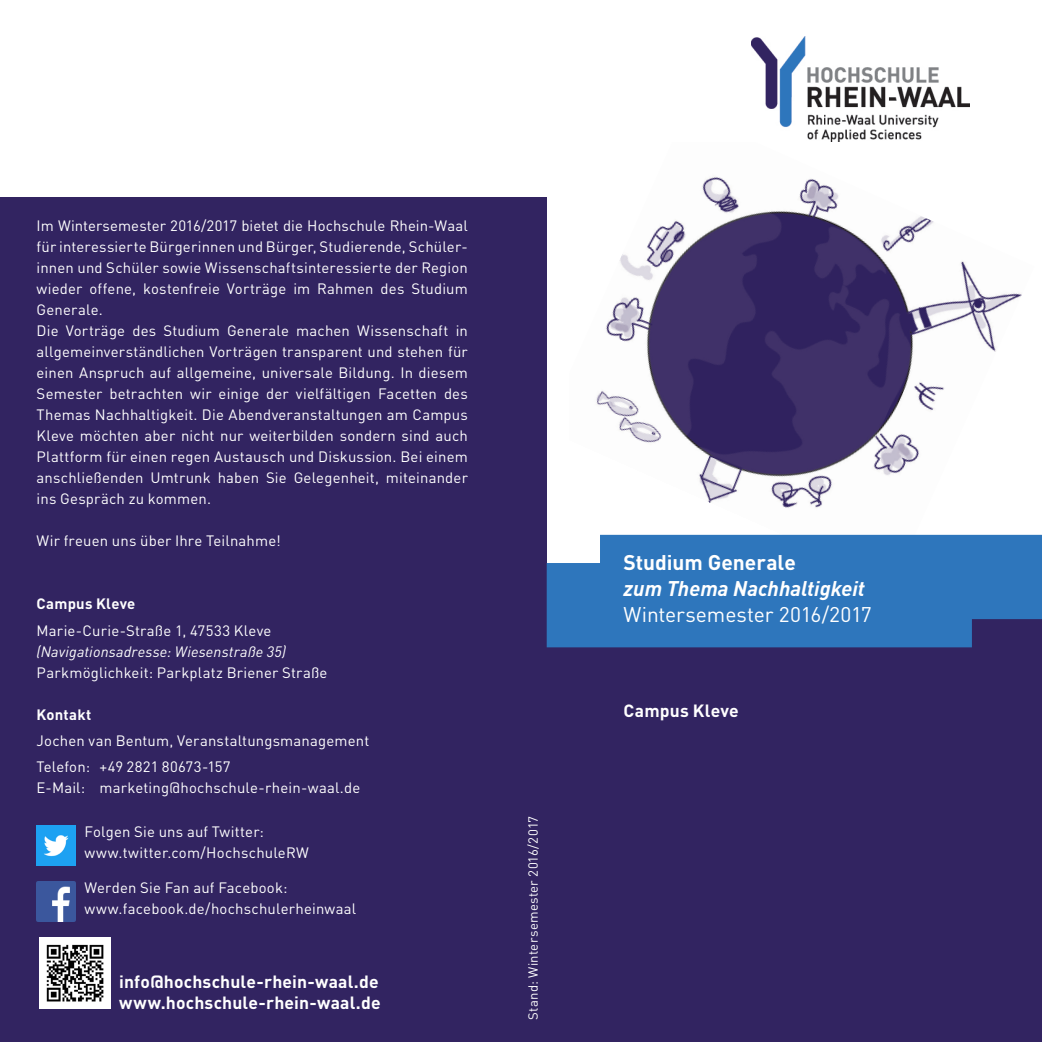
<style>
.page{position:relative;width:1042px;height:1042px;background:#fff}
.page>*{position:absolute;margin:0;border:0;box-sizing:border-box;transform-origin:0 0}
.HRW_Headlines_L{font:21px "DINOT";letter-spacing:-.005em;color:#fff}
.HRW_Headlines_L-2{font:italic 700 21px "DINOT";color:#fff}
.HRW_Headlines_L-3{font:700 21px "DINOT";color:#fff}
.HSRW_Fließtext_DIN{font:700 17.5px "DINOT";letter-spacing:.01em;color:#fff}
.HSRW_Fließtext_DIN-2{font:14.88px/21px "DINOT";letter-spacing:.015em;color:#fff;text-align:justify}
.HSRW_Headline_S{font:14.88px "DINOT";letter-spacing:.01em;color:#fff}
.HSRW_Fließtext_DIN-3{font:italic 14.88px "DINOT";letter-spacing:.01em;color:#fff}
.HSRW_Headline_S-2{font:700 14.88px "DINOT";letter-spacing:.015em;color:#fff}
.HSRW_Fließtext_DIN-4{font:13.12px "DINOT";letter-spacing:.02em;color:#fff}
</style>
<div class="page">
<div style="left:0;top:197px;width:547px;height:845px;background:#322461"></div>
<img style="left:596px;top:176px;width:438px;height:359px">
<img style="left:751px;top:36px;width:219px;height:105px">
<div style="left:539px;top:616px;width:503px;height:426px;background:#322461"></div>
<div style="left:547px;top:535px;width:495px;height:112px;background:#2e76bc"></div>
<img style="left:37px;top:881px;width:39px;height:40px">
<img style="left:37px;top:825px;width:39px;height:40px">
<img style="left:39px;top:937px;width:71px;height:71px">
<p class="HSRW_Fließtext_DIN-2" style="left:37px;top:215px;width:433px">Im Wintersemester 2016/2017 bietet die Hochschule Rhein-Waal für interessierte Bürgerinnen und Bürger, Studierende, Schüler&shy;innen und Schüler sowie Wissenschaftsinteressierte der Region wieder offene, kostenfreie Vorträge im Rahmen des Studium Generale.</p>
<p class="HSRW_Fließtext_DIN-2" style="left:37px;top:320px;width:433px">Die Vorträge des Studium Generale machen Wissenschaft in allgemeinverständlichen Vorträgen transparent und stehen für einen Anspruch auf allgemeine, universale Bildung. In diesem Semester betrachten wir einige der vielfältigen Facetten des Themas Nachhaltigkeit. Die Abendveranstaltungen am Campus Kleve möchten aber nicht nur weiterbilden sondern sind auch Plattform für einen regen Austausch und Diskussion. Bei einem anschließenden Umtrunk haben Sie Gelegenheit, miteinander ins Gespräch zu kommen.</p>
<p class="HSRW_Fließtext_DIN-2" style="left:37px;top:530px;width:246px">Wir freuen uns über Ihre Teilnahme!</p>
<p class="HSRW_Headline_S-2" style="left:37px;top:594px;width:100px">Campus Kleve</p>
<p class="HSRW_Fließtext_DIN-2" style="left:37px;top:619px;width:236px">Marie-Curie-Straße 1, 47533 Kleve</p>
<p class="HSRW_Fließtext_DIN-3" style="left:37px;top:642px;width:251px">(Navigationsadresse: Wiesenstraße 35)</p>
<p class="HSRW_Fließtext_DIN-2" style="left:37px;top:661px;width:292px">Parkmöglichkeit: Parkplatz Briener Straße</p>
<p class="HSRW_Headline_S-2" style="left:37px;top:704px;width:56px">Kontakt</p>
<p class="HSRW_Headline_S" style="left:37px;top:731px;width:334px">Jochen van Bentum, Veranstaltungsmanagement</p>
<p class="HSRW_Fließtext_DIN-2" style="left:37px;top:756px;width:196px">Telefon: +49 2821 80673-157</p>
<p class="HSRW_Fließtext_DIN-2" style="left:37px;top:777px;width:325px">E-Mail: marketing@hochschule-rhein-waal.de</p>
<p class="HSRW_Fließtext_DIN-2" style="left:84px;top:820px;width:181px">Folgen Sie uns auf Twitter:</p>
<p class="HSRW_Fließtext_DIN-2" style="left:84px;top:841px;width:226px">www.twitter.com/HochschuleRW</p>
<p class="HSRW_Fließtext_DIN-2" style="left:84px;top:877px;width:205px">Werden Sie Fan auf Facebook:</p>
<p class="HSRW_Fließtext_DIN-2" style="left:84px;top:898px;width:273px">www.facebook.de/hochschulerheinwaal</p>
<p class="HSRW_Fließtext_DIN" style="left:119px;top:970px;width:261px">info@hochschule-rhein-waal.de</p>
<p class="HSRW_Fließtext_DIN" style="left:119px;top:991px;width:263px">www.hochschule-rhein-waal.de</p>
<p class="HSRW_Fließtext_DIN-4" style="left:525px;top:1019px;width:205px;rotate:-90deg">Stand: Wintersemester 2016/2017</p>
<p class="HRW_Headlines_L-3" style="left:623px;top:548px;width:174px">Studium Generale</p>
<p class="HRW_Headlines_L-2" style="left:623px;top:575px;width:243px">zum Thema Nachhaltigkeit</p>
<p class="HRW_Headlines_L" style="left:623px;top:601px;width:250px">Wintersemester 2016/2017</p>
<p class="HSRW_Fließtext_DIN" style="left:623px;top:699px;width:117px">Campus Kleve</p>
</div>
